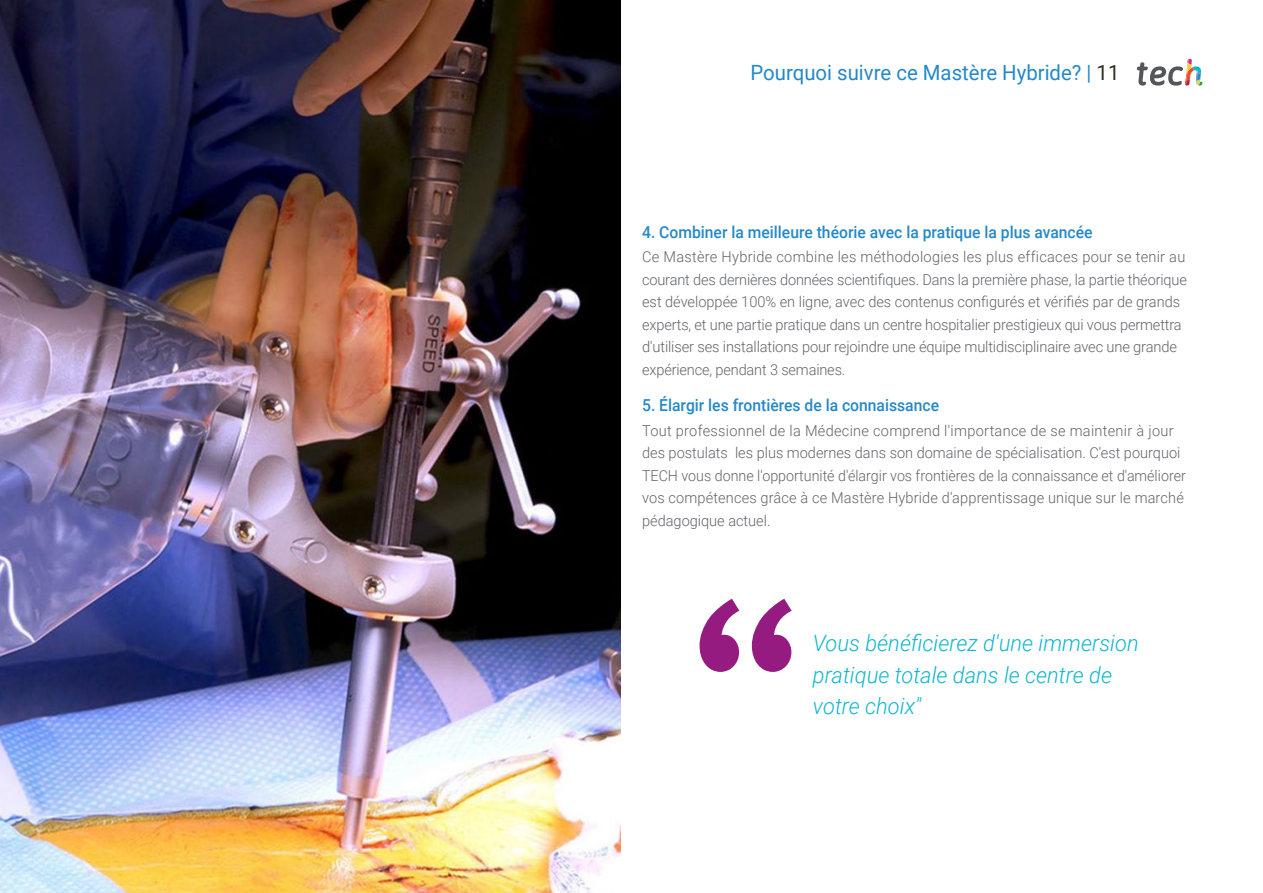
<style>
.page{position:relative;width:1263px;height:893px;background:#fff}
.page>*{position:absolute;margin:0;border:0;box-sizing:border-box;transform-origin:0 0}
.t1{font:italic 300 22.5px/31.5px "Roboto";color:#0fb6cf}
.t2{font:21px "Roboto";color:#2488c9}
.t3{font:500 16.5px "Roboto";color:#2488c9;scale:.95 1}
.t4{font:300 15px/22.5px "Roboto";color:#61646a}
.s1{color:#312e20}
</style>
<div class="page">
<svg style="left:1137px;top:59px;width:65px;height:27px"></svg>
<img style="left:0;top:0;width:621px;height:893px">
<svg style="left:699px;top:599px;width:93px;height:73px"></svg>
<h2 class="t2" style="left:750px;top:57px;width:370px">Pourquoi suivre ce Mastère Hybride? | <span class="s1">11</span></h2>
<p class="t3" style="left:642px;top:220px;width:476px">4. Combiner la meilleure théorie avec la pratique la plus avancée</p>
<p class="t4" style="left:642px;top:245px;width:546px">Ce Mastère Hybride combine les méthodologies les plus efficaces pour se tenir au courant des dernières données scientifiques. Dans la première phase, la partie théorique est développée 100% en ligne, avec des contenus configurés et vérifiés par de grands experts, et une partie pratique dans un centre hospitalier prestigieux qui vous permettra d'utiliser ses installations pour rejoindre une équipe multidisciplinaire avec une grande expérience, pendant 3 semaines.</p>
<p class="t3" style="left:642px;top:394px;width:314px">5. Élargir les frontières de la connaissance</p>
<p class="t4" style="left:642px;top:419px;width:545px">Tout professionnel de la Médecine comprend l'importance de se maintenir à jour des postulats les plus modernes dans son domaine de spécialisation. C'est pourquoi TECH vous donne l'opportunité d'élargir vos frontières de la connaissance et d'améliorer vos compétences grâce à ce Mastère Hybride d'apprentissage unique sur le marché pédagogique actuel.</p>
<h1 class="t1" style="left:813px;top:627px;width:327px">Vous bénéficierez d'une immersion pratique totale dans le centre de votre choix"</h1>
</div>
